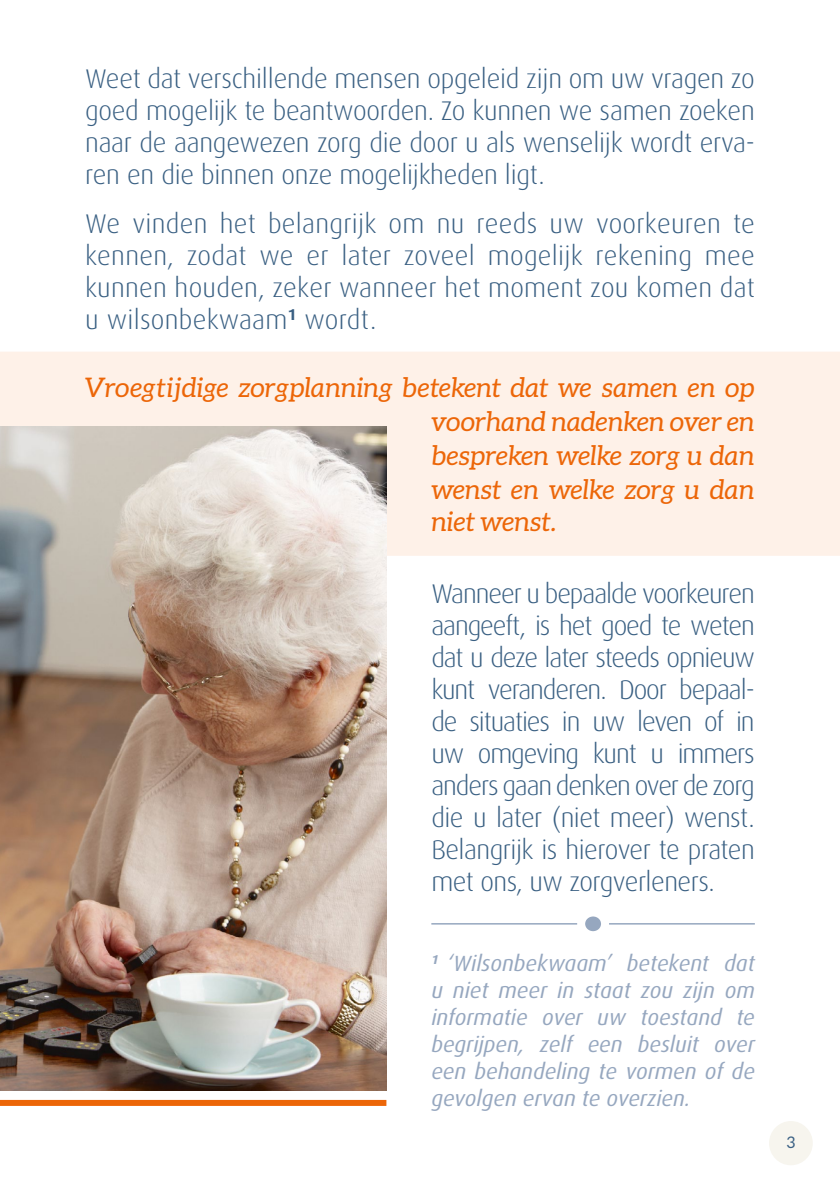
<style>
.page{position:relative;width:840px;height:1191px;background:#fff}
.page>*{position:absolute;margin:0;border:0;box-sizing:border-box;transform-origin:0 0}
.t1{font:300 27px/32px "Dax";letter-spacing:-.01em;color:#395f82;text-align:justify}
.t2{font:italic 27px/33.4px "Aleo";color:#ec6608;text-align:justify}
.t3{font:italic 22px/27px "Dax";color:#96a7bf;text-align:justify}
.t4{font:16px "Aleo";color:#3a6083}
</style>
<div class="page">
<div style="left:0;top:352px;width:839px;height:204px;background:#fef1e8"></div>
<div style="left:0;top:1100px;width:386px;height:6px;background:#ec6608"></div>
<div style="left:768px;top:1121px;width:44px;height:44px;background:#f7f5ee;border-radius:50%"></div>
<hr style="left:431px;top:923px;width:323px;height:1px;background:#96a7bf">
<div style="left:581px;top:912px;width:23px;height:23px;background:#96a7bf;border-radius:50%"></div>
<div style="left:577px;top:908px;width:31px;height:31px;border:8px solid #fff;border-radius:50%"></div>
<img style="left:0;top:427px;width:386px;height:663px">
<p class="t1" style="left:85px;top:63px;width:670px">Weet dat verschillende mensen opgeleid zijn om uw vragen zo goed mogelijk te beantwoorden. Zo kunnen we samen zoeken naar de aangewezen zorg die door u als wenselijk wordt erva&shy;ren en die binnen onze mogelijkheden ligt.</p>
<p class="t1" style="left:85px;top:208px;width:671px">We vinden het belangrijk om nu reeds uw voorkeuren te kennen, zodat we er later zoveel mogelijk rekening mee kunnen houden, zeker wanneer het moment zou komen dat u wilsonbekwaam<sup>1</sup> wordt.</p>
<p class="t2" style="left:431px;top:370px;width:325px;text-indent:-346px">Vroegtijdige zorgplanning betekent dat we samen en op voorhand nadenken over en bespreken welke zorg u dan wenst en welke zorg u dan niet wenst.</p>
<p class="t1" style="left:431px;top:577px;width:325px">Wanneer u bepaalde voorkeuren aangeeft, is het goed te weten dat u deze later steeds opnieuw kunt veranderen. Door bepaal&shy;de situaties in uw leven of in uw omgeving kunt u immers anders gaan denken over de zorg die u later (niet meer) wenst.<br>Belangrijk is hierover te praten met ons, uw zorgverleners.</p>
<p class="t3" style="left:431px;top:950px;width:325px"><sup>1</sup> ‘Wilsonbekwaam’ betekent dat u niet meer in staat zou zijn om informatie over uw toestand te begrijpen, zelf een besluit over een behandeling te vormen of de gevolgen ervan te overzien.</p>
<p class="t4" style="left:786px;top:1133px;width:10px">3</p>
</div>
